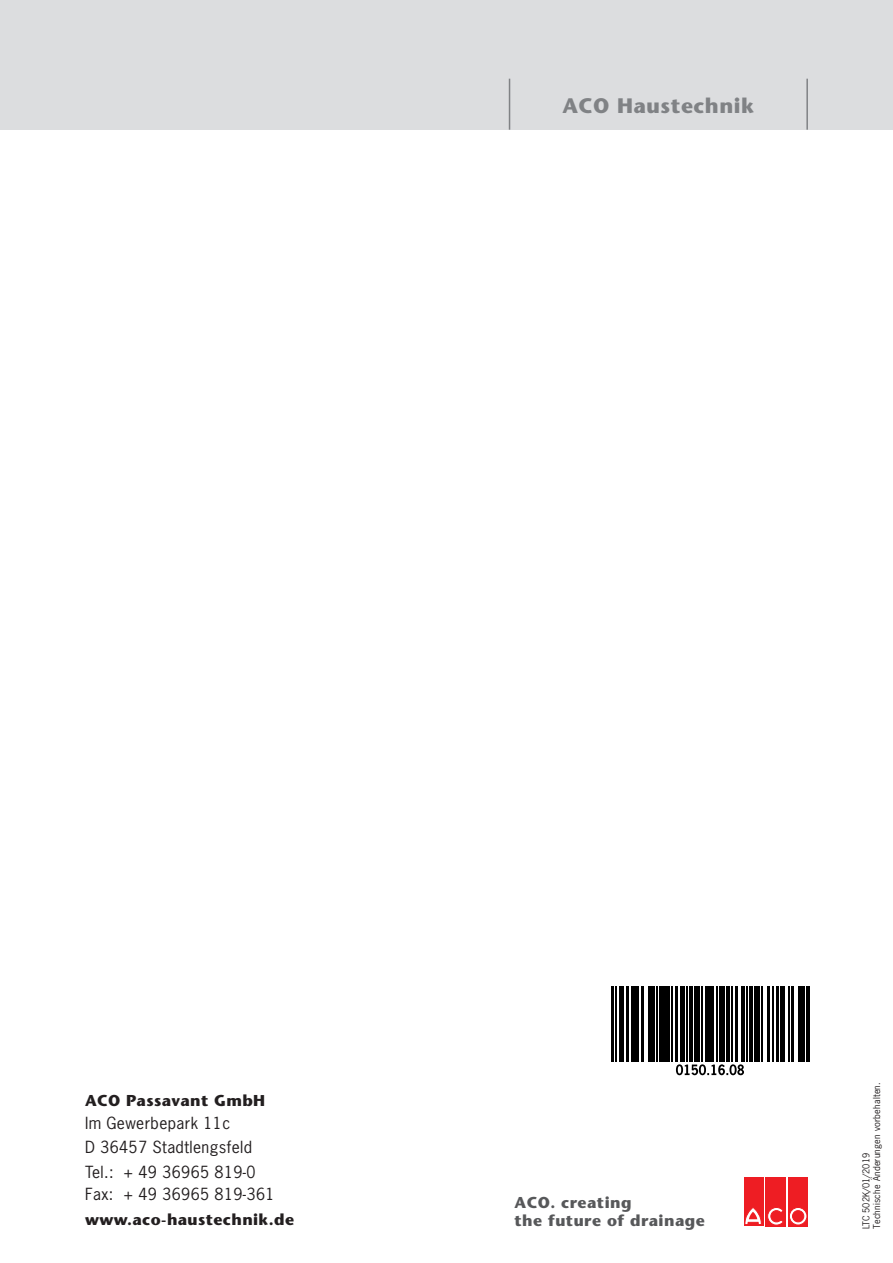
<style>
.page{position:relative;width:893px;height:1263px;background:#fff}
.page>*{position:absolute;margin:0;border:0;box-sizing:border-box;transform-origin:0 0}
.t1{font:700 21px "Stone Sans";letter-spacing:.025em;color:#808285}
.t2{font:15.75px/24.6px "News Gothic";letter-spacing:.025em;color:#231f20}
.t3{font:700 15.75px "Stone Sans";letter-spacing:.025em;color:#231f20}
.t4{font:700 15.75px/18.6px "Stone Sans";letter-spacing:.03em;color:#57585a}
.t5{font:9px/10.5px "News Gothic";letter-spacing:.025em;color:#231f20}
</style>
<div class="page">
<div style="left:0;top:0;width:893px;height:130px;background:#dcdddf"></div>
<hr style="left:509px;top:79px;width:1px;height:51px;background:#808285">
<hr style="left:806px;top:79px;width:2px;height:51px;background:#808285">
<div style="left:744px;top:1178px;width:19px;height:48px;background:#ee1d23"></div>
<svg style="left:745px;top:1208px;width:16px;height:17px"></svg>
<div style="left:765px;top:1178px;width:21px;height:48px;background:#ee1d23"></div>
<svg style="left:767px;top:1207px;width:16px;height:18px"></svg>
<div style="left:788px;top:1178px;width:20px;height:48px;background:#ee1d23"></div>
<svg style="left:789px;top:1207px;width:18px;height:18px"></svg>
<div style="left:789px;top:1207px;width:18px;height:18px;border:1px solid #ee1d23;border-radius:50%"></div>
<div style="left:792px;top:1210px;width:12px;height:12px;background:#ee1d23;border-radius:50%"></div>
<div style="left:792px;top:1210px;width:12px;height:12px;border:1px solid #ee1d23;border-radius:50%"></div>
<svg style="left:611px;top:986px;width:199px;height:90px"></svg>
<hr style="left:611px;top:986px;width:1px;height:75px;background:#000">
<hr style="left:612px;top:986px;width:2px;height:75px;background:#000">
<hr style="left:615px;top:986px;width:1px;height:75px;background:#000">
<hr style="left:619px;top:986px;width:2px;height:75px;background:#000">
<hr style="left:621px;top:986px;width:1px;height:75px;background:#000">
<hr style="left:622px;top:986px;width:1px;height:75px;background:#000">
<hr style="left:626px;top:986px;width:1px;height:75px;background:#000">
<hr style="left:627px;top:986px;width:2px;height:75px;background:#000">
<hr style="left:631px;top:986px;width:2px;height:75px;background:#000">
<hr style="left:633px;top:986px;width:1px;height:75px;background:#000">
<hr style="left:636px;top:986px;width:1px;height:75px;background:#000">
<hr style="left:637px;top:986px;width:1px;height:75px;background:#000">
<hr style="left:641px;top:986px;width:1px;height:75px;background:#000">
<hr style="left:642px;top:986px;width:2px;height:75px;background:#000">
<hr style="left:648px;top:986px;width:1px;height:75px;background:#000">
<hr style="left:651px;top:986px;width:1px;height:75px;background:#000">
<hr style="left:652px;top:986px;width:1px;height:75px;background:#000">
<hr style="left:653px;top:986px;width:2px;height:75px;background:#000">
<hr style="left:656px;top:986px;width:1px;height:75px;background:#000">
<hr style="left:659px;top:986px;width:1px;height:75px;background:#000">
<hr style="left:660px;top:986px;width:2px;height:75px;background:#000">
<hr style="left:662px;top:986px;width:1px;height:75px;background:#000">
<hr style="left:663px;top:986px;width:1px;height:75px;background:#000">
<hr style="left:666px;top:986px;width:1px;height:75px;background:#000">
<hr style="left:667px;top:986px;width:1px;height:75px;background:#000">
<hr style="left:668px;top:986px;width:2px;height:75px;background:#000">
<hr style="left:671px;top:986px;width:1px;height:75px;background:#000">
<hr style="left:675px;top:986px;width:2px;height:75px;background:#000">
<hr style="left:677px;top:986px;width:1px;height:75px;background:#000">
<hr style="left:681px;top:986px;width:1px;height:75px;background:#000">
<hr style="left:682px;top:986px;width:1px;height:75px;background:#000">
<hr style="left:683px;top:986px;width:2px;height:75px;background:#000">
<hr style="left:686px;top:986px;width:1px;height:75px;background:#000">
<hr style="left:689px;top:986px;width:1px;height:75px;background:#000">
<hr style="left:690px;top:986px;width:2px;height:75px;background:#000">
<hr style="left:692px;top:986px;width:1px;height:75px;background:#000">
<hr style="left:694px;top:986px;width:2px;height:75px;background:#000">
<hr style="left:696px;top:986px;width:1px;height:75px;background:#000">
<hr style="left:697px;top:986px;width:1px;height:75px;background:#000">
<hr style="left:698px;top:986px;width:2px;height:75px;background:#000">
<hr style="left:701px;top:986px;width:2px;height:75px;background:#000">
<hr style="left:705px;top:986px;width:2px;height:75px;background:#000">
<hr style="left:707px;top:986px;width:1px;height:75px;background:#000">
<hr style="left:708px;top:986px;width:1px;height:75px;background:#000">
<hr style="left:711px;top:986px;width:1px;height:75px;background:#000">
<hr style="left:712px;top:986px;width:1px;height:75px;background:#000">
<hr style="left:716px;top:986px;width:2px;height:75px;background:#000">
<hr style="left:719px;top:986px;width:1px;height:75px;background:#000">
<hr style="left:720px;top:986px;width:2px;height:75px;background:#000">
<hr style="left:722px;top:986px;width:1px;height:75px;background:#000">
<hr style="left:723px;top:986px;width:1px;height:75px;background:#000">
<hr style="left:726px;top:986px;width:1px;height:75px;background:#000">
<hr style="left:727px;top:986px;width:1px;height:75px;background:#000">
<hr style="left:728px;top:986px;width:2px;height:75px;background:#000">
<hr style="left:731px;top:986px;width:2px;height:75px;background:#000">
<hr style="left:735px;top:986px;width:2px;height:75px;background:#000">
<hr style="left:737px;top:986px;width:1px;height:75px;background:#000">
<hr style="left:741px;top:986px;width:1px;height:75px;background:#000">
<hr style="left:742px;top:986px;width:2px;height:75px;background:#000">
<hr style="left:744px;top:986px;width:1px;height:75px;background:#000">
<hr style="left:746px;top:986px;width:2px;height:75px;background:#000">
<hr style="left:749px;top:986px;width:1px;height:75px;background:#000">
<hr style="left:750px;top:986px;width:2px;height:75px;background:#000">
<hr style="left:752px;top:986px;width:1px;height:75px;background:#000">
<hr style="left:754px;top:986px;width:2px;height:75px;background:#000">
<hr style="left:756px;top:986px;width:1px;height:75px;background:#000">
<hr style="left:757px;top:986px;width:2px;height:75px;background:#000">
<hr style="left:759px;top:986px;width:1px;height:75px;background:#000">
<hr style="left:761px;top:986px;width:2px;height:75px;background:#000">
<hr style="left:767px;top:986px;width:1px;height:75px;background:#000">
<hr style="left:768px;top:986px;width:1px;height:75px;background:#000">
<hr style="left:772px;top:986px;width:2px;height:75px;background:#000">
<hr style="left:776px;top:986px;width:2px;height:75px;background:#000">
<hr style="left:778px;top:986px;width:1px;height:75px;background:#000">
<hr style="left:780px;top:986px;width:2px;height:75px;background:#000">
<hr style="left:782px;top:986px;width:1px;height:75px;background:#000">
<hr style="left:783px;top:986px;width:2px;height:75px;background:#000">
<hr style="left:789px;top:986px;width:1px;height:75px;background:#000">
<hr style="left:791px;top:986px;width:2px;height:75px;background:#000">
<hr style="left:793px;top:986px;width:1px;height:75px;background:#000">
<hr style="left:798px;top:986px;width:2px;height:75px;background:#000">
<hr style="left:800px;top:986px;width:1px;height:75px;background:#000">
<hr style="left:801px;top:986px;width:1px;height:75px;background:#000">
<hr style="left:804px;top:986px;width:1px;height:75px;background:#000">
<hr style="left:806px;top:986px;width:2px;height:75px;background:#000">
<hr style="left:808px;top:986px;width:1px;height:75px;background:#000">
<svg style="left:676px;top:1064px;width:68px;height:11px"></svg>
<h1 class="t1" style="left:562px;top:92px;width:193px">ACO Haustechnik</h1>
<p class="t3" style="left:85px;top:1091px;width:182px">ACO Passavant GmbH</p>
<p class="t2" style="left:85px;top:1110px;width:172px">Im Gewerbepark 11c<br>D 36457 Stadtlengsfeld<br>Tel.: + 49 36965 819-0</p>
<p class="t2" style="left:85px;top:1182px;width:191px">Fax: + 49 36965 819-361</p>
<p class="t3" style="left:85px;top:1210px;width:211px">www.aco-haustechnik.de</p>
<p class="t4" style="left:514px;top:1192px;width:192px">ACO. creating<br>the future of drainage</p>
<p class="t5" style="left:861px;top:1229px;width:148px;rotate:-90deg">LTC 502K/01/2019<br>Technische Änderungen vorbehalten.</p>
</div>
